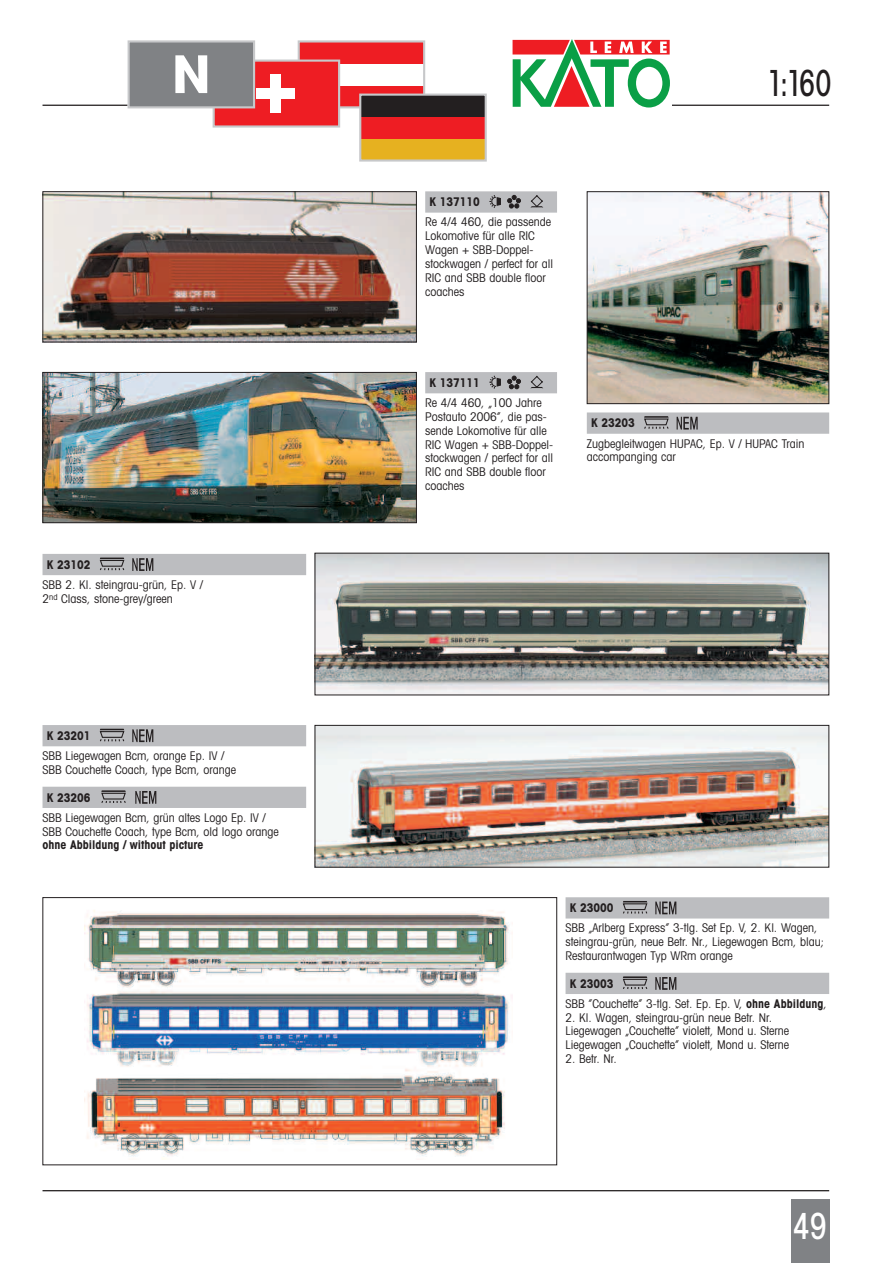
<style>
.page{position:relative;width:893px;height:1263px;background:#fff}
.page>*{position:absolute;margin:0;border:0;box-sizing:border-box;transform-origin:0 0}
.t1{font:700 51px "Avant Garde";color:#fff}
.t2{font:500 condensed 36px "Avant Garde";color:#231f20;scale:.8 1}
.t3{font:500 condensed 36px "Avant Garde";color:#fff;scale:.85 1}
.t4{font:condensed 12px/13.8px "Avant Garde";color:#231f20}
.t5{font:700 condensed 12px "Avant Garde";color:#231f20}
.s1{font-weight:700}
</style>
<div class="page">
<hr style="left:43px;top:1190px;width:786px;height:1px;background:#231f20">
<div style="left:791px;top:1199px;width:38px;height:64px;background:#808285"></div>
<div style="left:43px;top:725px;width:263px;height:21px;background:#bcbdc0"></div>
<div style="left:43px;top:787px;width:263px;height:21px;background:#bcbdc0"></div>
<svg style="left:135px;top:791px;width:21px;height:13px"></svg>
<svg style="left:101px;top:790px;width:25px;height:13px"></svg>
<svg style="left:132px;top:729px;width:21px;height:13px"></svg>
<svg style="left:99px;top:729px;width:26px;height:13px"></svg>
<div style="left:425px;top:191px;width:132px;height:22px;background:#bcbdc0"></div>
<svg style="left:530px;top:195px;width:13px;height:13px"></svg>
<svg style="left:507px;top:195px;width:14px;height:13px"></svg>
<svg style="left:489px;top:195px;width:12px;height:13px"></svg>
<div style="left:425px;top:372px;width:132px;height:21px;background:#bcbdc0"></div>
<svg style="left:530px;top:376px;width:13px;height:12px"></svg>
<svg style="left:507px;top:376px;width:14px;height:13px"></svg>
<svg style="left:489px;top:376px;width:12px;height:13px"></svg>
<img style="left:45px;top:193px;width:370px;height:147px">
<div style="left:43px;top:191px;width:374px;height:151px;border:1px solid #231f20"></div>
<img style="left:45px;top:374px;width:370px;height:147px">
<div style="left:43px;top:372px;width:374px;height:151px;border:1px solid #231f20"></div>
<div style="left:566px;top:897px;width:263px;height:21px;background:#bcbdc0"></div>
<div style="left:566px;top:973px;width:263px;height:21px;background:#bcbdc0"></div>
<svg style="left:655px;top:977px;width:21px;height:13px"></svg>
<svg style="left:623px;top:976px;width:25px;height:13px"></svg>
<svg style="left:655px;top:901px;width:21px;height:13px"></svg>
<svg style="left:622px;top:901px;width:26px;height:13px"></svg>
<img style="left:85px;top:910px;width:427px;height:249px">
<div style="left:43px;top:897px;width:514px;height:268px;border:1px solid #231f20"></div>
<img style="left:317px;top:727px;width:510px;height:138px">
<div style="left:315px;top:725px;width:514px;height:142px;border:1px solid #231f20"></div>
<img style="left:589px;top:193px;width:238px;height:209px">
<div style="left:587px;top:191px;width:242px;height:213px;border:1px solid #231f20"></div>
<div style="left:587px;top:412px;width:242px;height:22px;background:#bcbdc0"></div>
<svg style="left:677px;top:417px;width:21px;height:12px"></svg>
<svg style="left:644px;top:416px;width:25px;height:13px"></svg>
<img style="left:317px;top:555px;width:510px;height:138px">
<div style="left:43px;top:554px;width:263px;height:21px;background:#bcbdc0"></div>
<svg style="left:132px;top:558px;width:21px;height:13px"></svg>
<svg style="left:99px;top:558px;width:26px;height:13px"></svg>
<div style="left:299px;top:86px;width:125px;height:21px;background:#ee1d23"></div>
<div style="left:299px;top:41px;width:125px;height:22px;background:#ee1d23"></div>
<div style="left:298px;top:40px;width:127px;height:68px;border:2px solid #c7c8ca"></div>
<div style="left:360px;top:139px;width:126px;height:22px;background:#e6b120"></div>
<div style="left:360px;top:117px;width:126px;height:22px;background:#ee1d23"></div>
<div style="left:360px;top:95px;width:126px;height:22px;background:#231f20"></div>
<div style="left:359px;top:94px;width:128px;height:68px;border:2px solid #c7c8ca"></div>
<hr style="left:587px;top:105px;width:242px;height:1px;background:#231f20">
<hr style="left:43px;top:105px;width:85px;height:1px;background:#231f20">
<div style="left:214px;top:61px;width:125px;height:65px;background:#ee1d23"></div>
<div style="left:270px;top:75px;width:11px;height:38px;background:#fff"></div>
<div style="left:256px;top:88px;width:39px;height:11px;background:#fff"></div>
<div style="left:213px;top:60px;width:127px;height:68px;border:2px solid #c7c8ca"></div>
<div style="left:129px;top:41px;width:125px;height:66px;background:#808285"></div>
<div style="left:128px;top:40px;width:127px;height:68px;border:2px solid #c7c8ca"></div>
<div style="left:510px;top:21px;width:162px;height:94px;background:#fff"></div>
<svg style="left:513px;top:39px;width:157px;height:69px"></svg>
<h1 class="t1" style="left:172px;top:55px;width:40px">N</h1>
<p class="t5" style="left:47px;top:560px;width:45px">K 23102</p>
<p class="t4" style="left:43px;top:579px;width:162px">SBB 2. Kl. steingrau-grün, Ep. V /<br>2<sup>nd</sup> Class, stone-grey/green</p>
<p class="t5" style="left:47px;top:731px;width:45px">K 23201</p>
<p class="t4" style="left:43px;top:750px;width:195px">SBB Liegewagen Bcm, orange Ep. IV /<br>SBB Couchette Coach, type Bcm, orange</p>
<p class="t5" style="left:47px;top:793px;width:45px">K 23206</p>
<p class="t4" style="left:43px;top:812px;width:238px">SBB Liegewagen Bcm, grün altes Logo Ep. IV /<br>SBB Couchette Coach, type Bcm, old logo orange</p>
<p class="t5" style="left:43px;top:841px;width:163px">ohne Abbildung / without picture</p>
<h2 class="t2" style="left:767px;top:70px;width:82px">1:160</h2>
<p class="t5" style="left:429px;top:198px;width:52px">K 137110</p>
<p class="t4" style="left:425px;top:216px;width:129px">Re 4/4 460, die passende<br>Lokomotive für alle RIC<br>Wagen + SBB-Doppel&shy;stockwagen / perfect for all<br>RIC and SBB double floor coaches</p>
<p class="t5" style="left:429px;top:378px;width:52px">K 137111</p>
<p class="t4" style="left:425px;top:397px;width:129px">Re 4/4 460, „100 Jahre<br>Postauto 2006”, die pas&shy;sende Lokomotive für alle<br>RIC Wagen + SBB-Doppel&shy;stockwagen / perfect for all<br>RIC and SBB double floor coaches</p>
<p class="t5" style="left:591px;top:419px;width:45px">K 23203</p>
<p class="t4" style="left:587px;top:437px;width:219px">Zugbegleitwagen HUPAC, Ep. V / HUPAC Train accompanging car</p>
<p class="t5" style="left:570px;top:903px;width:45px">K 23000</p>
<p class="t4" style="left:566px;top:922px;width:260px">SBB „Arlberg Express” 3-tlg. Set Ep. V, 2. Kl. Wagen, steingrau-grün, neue Betr. Nr., Liegewagen Bcm, blau;<br>Restaurantwagen Typ WRm orange</p>
<p class="t4" style="left:566px;top:974px;width:263px;line-height:20.2px;text-indent:4px"><span class="s1">K 23003<br></span>SBB ”Couchette” 3-tlg. Set. Ep. Ep. V, <span class="s1">ohne Abbildung</span>,</p>
<p class="t4" style="left:566px;top:1011px;width:225px">2. Kl. Wagen, steingrau-grün neue Betr. Nr.<br>Liegewagen „Couchette” violett, Mond u. Sterne<br>Liegewagen „Couchette” violett, Mond u. Sterne</p>
<p class="t4" style="left:566px;top:1053px;width:53px">2. Betr. Nr.</p>
<h2 class="t3" style="left:793px;top:1213px;width:41px">49</h2>
</div>
